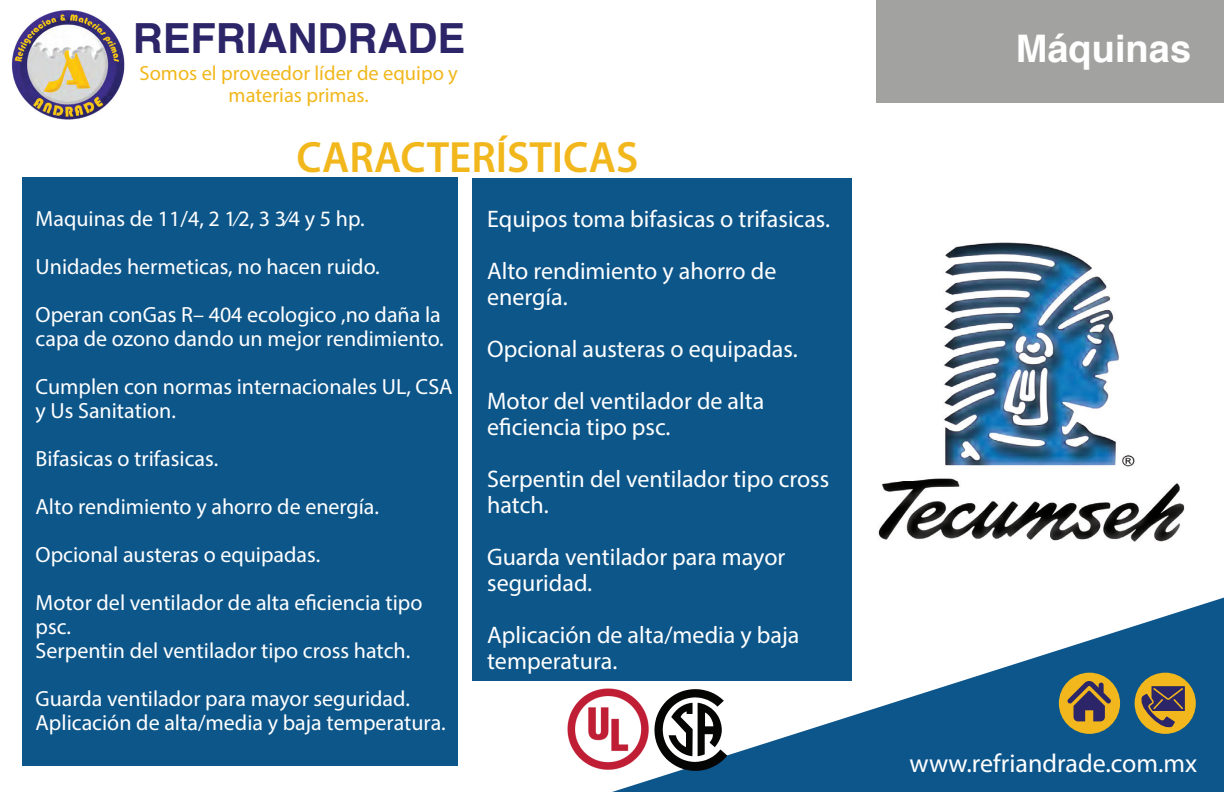
<style>
.page{position:relative;width:1224px;height:792px;background:#fff}
.page>*{position:absolute;margin:0;border:0;box-sizing:border-box;transform-origin:0 0}
.t1{font:600 44px "Myriad Pro";color:#f1b71c}
.t2{font:700 41.6px "Helvetica";color:#2c2669}
.t3{font:700 38px "Helvetica";color:#fff}
.t4{font:26px "Myriad Pro";color:#fff}
.t5{font:24px/52px "Myriad Pro";color:#fff}
.t6{font:22px/48px "Myriad Pro";color:#fff}
.t7{font:20.4px/22px "Myriad Pro";color:#f1b71c;text-align:center}
</style>
<div class="page">
<div style="left:22px;top:178px;width:436px;height:588px;background:#0d568a"></div>
<img style="left:11px;top:10px;width:114px;height:110px">
<img style="left:612px;top:598px;width:612px;height:194px">
<div style="left:877px;top:0;width:347px;height:102px;background:#a2a2a1"></div>
<img style="left:878px;top:242px;width:307px;height:300px">
<div style="left:473px;top:178px;width:379px;height:502px;background:#0d568a"></div>
<img style="left:567px;top:688px;width:82px;height:82px">
<svg style="left:654px;top:689px;width:73px;height:82px"></svg>
<div style="left:1135px;top:673px;width:61px;height:61px;background:#f1b71c;border-radius:50%"></div>
<svg style="left:1141px;top:686px;width:44px;height:42px"></svg>
<div style="left:1059px;top:673px;width:61px;height:61px;background:#f1b71c;border-radius:50%"></div>
<svg style="left:1067px;top:680px;width:44px;height:41px"></svg>
<h2 class="t2" style="left:133px;top:21px;width:334px">REFRIANDRADE</h2>
<p class="t7" style="left:139px;top:62px;width:320px">Somos el proveedor líder de equipo y materias primas.</p>
<h1 class="t1" style="left:297px;top:129px;width:343px">CARACTERÍSTICAS</h1>
<p class="t6" style="left:36px;top:194px;width:407px">Maquinas de 11/4, 2 1⁄2, 3 3⁄4 y 5 hp.<br>Unidades hermeticas, no hacen ruido.<br>Operan conGas R– 404 ecologico ,no daña la</p>
<p class="t6" style="left:36px;top:314px;width:419px">capa de ozono dando un mejor rendimiento.<br>Cumplen con normas internacionales UL, CSA</p>
<p class="t6" style="left:36px;top:386px;width:388px">y Us Sanitation.<br>Bifasicas o trifasicas.<br>Alto rendimiento y ahorro de energía.<br>Opcional austeras o equipadas.<br>Motor del ventilador de alta eficiencia tipo</p>
<p class="t6" style="left:36px;top:614px;width:376px;line-height:24px">psc.<br>Serpentin del ventilador tipo cross hatch.</p>
<p class="t6" style="left:36px;top:686px;width:412px;line-height:24px">Guarda ventilador para mayor seguridad.<br>Aplicación de alta/media y baja temperatura.</p>
<p class="t5" style="left:487px;top:193px;width:345px">Equipos toma bifasicas o trifasicas.<br>Alto rendimiento y ahorro de</p>
<p class="t5" style="left:487px;top:271px;width:312px">energía.<br>Opcional austeras o equipadas.<br>Motor del ventilador de alta</p>
<p class="t5" style="left:487px;top:401px;width:344px">eficiencia tipo psc.<br>Serpentin del ventilador tipo cross</p>
<p class="t5" style="left:487px;top:479px;width:300px">hatch.<br>Guarda ventilador para mayor</p>
<p class="t5" style="left:487px;top:557px;width:314px">seguridad.<br>Aplicación de alta/media y baja</p>
<p class="t5" style="left:487px;top:635px;width:132px">temperatura.</p>
<h3 class="t3" style="left:1016px;top:32px;width:177px">Máquinas</h3>
<p class="t4" style="left:910px;top:747px;width:289px">www.refriandrade.com.mx</p>
</div>
